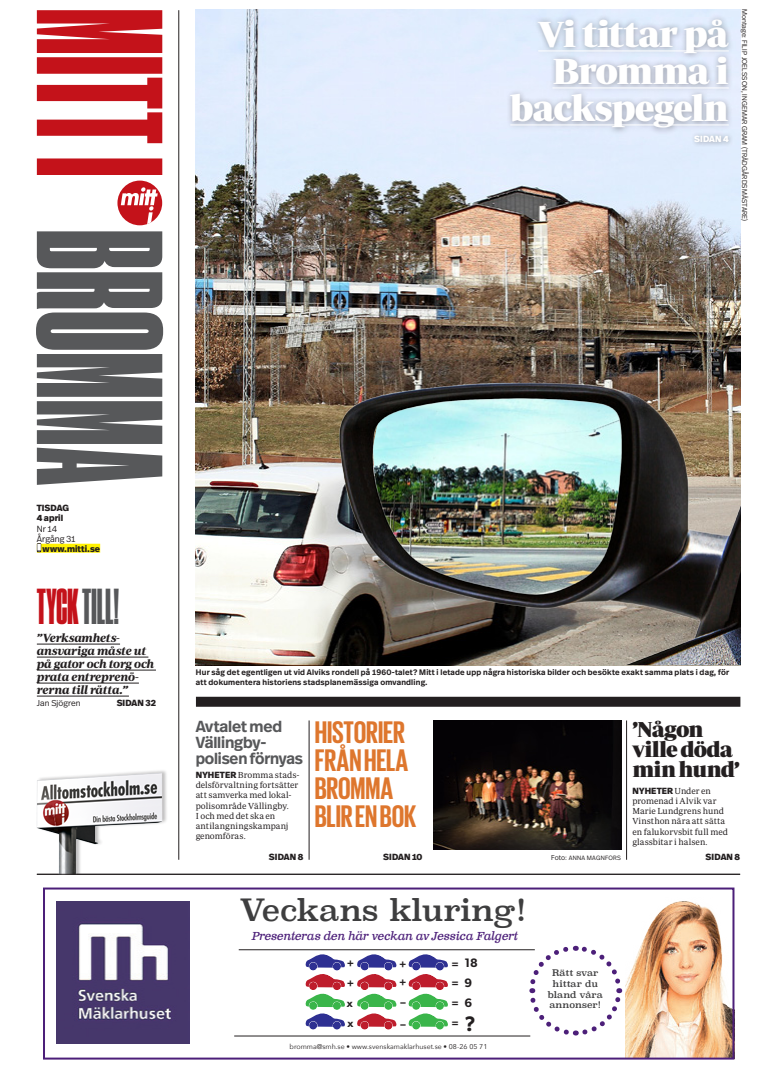
<style>
.page{position:relative;width:777px;height:1075px;background:#fff}
.page>*{position:absolute;margin:0;border:0;box-sizing:border-box;transform-origin:0 0}
.t1{font:47.5px "Druk X Cond Super";letter-spacing:.005em;color:#57585a}
.t2{font:37px/37px "Periodico Display";letter-spacing:-.035em;color:#fff;text-align:right}
.t3{font:700 31.9px/27.9px "Giorgio Sans";letter-spacing:-.005em;color:#de762d}
.t4{font:30px "Superclarendon";letter-spacing:-.025em;color:#3e3e3f}
.t5{font:22px/20px "Periodico Display";letter-spacing:-.035em;color:#231f20}
.t6{font:600 21.1px "Gibson";color:#231f20}
.t7{font:600 16px/16px "Real Head OT";letter-spacing:-.01em;color:#57585a}
.t8{font:600 12.3px/19.7px "Gibson";color:#231f20}
.t9{font:italic 700 12px/13px "Periodico Display";letter-spacing:-.02em;color:#231f20}
.t10{font:italic 11.7px "Clarendon Text";letter-spacing:-.02em;color:#4c1f79}
.t11{font:600 10.5px/19.6px "Gibson";color:#231f20}
.t12{font:9px/10.8px "Superclarendon";color:#3e3e3f;text-align:center}
.t13{font:8.9px/10.3px "Periodico Text Lg";letter-spacing:.005em;color:#231f20}
.t14{font:800 8.9px/10.3px "Real Head OT";letter-spacing:.01em;color:#231f20}
.t15{font:300 8.9px/10.3px "Real Head OT";color:#231f20}
.t16{font:800 8.9px "Real Head OT";letter-spacing:.015em;color:#fff}
.t17{font:300 8.5px "Real Head OT";letter-spacing:.01em;color:#231f20}
.t18{font:600 8px/10.2px "Real Head OT";letter-spacing:.025em;color:#231f20}
.t19{font:300 7px "Real Head OT";letter-spacing:.015em;color:#231f20}
.t20{font:7px "Avenir Next";color:#231f20}
.t21{font:300 6.2px "Real Head OT";letter-spacing:.04em;color:#231f20}
.s1{color:#c4121a}
.s2{font-family:"Real Head OT";font-weight:800}
.s3{font-family:"Periodico Text Lg";font-weight:400}
.s4{font-size:6.2px}
</style>
<div class="page">
<hr style="left:179px;top:10px;width:1px;height:850px;background:#231f20">
<svg style="left:117px;top:181px;width:45px;height:44px"></svg>
<svg style="left:37px;top:10px;width:125px;height:165px"></svg>
<div style="left:37px;top:544px;width:63px;height:9px;background:#fff101"></div>
<svg style="left:37px;top:543px;width:4px;height:9px"></svg>
<svg style="left:36px;top:231px;width:127px;height:254px"></svg>
<img style="left:36px;top:770px;width:132px;height:104px">
<hr style="left:37px;top:874px;width:703px;height:1px;background:#231f20">
<img style="left:196px;top:9px;width:544px;height:657px">
<div style="left:504px;top:14px;width:231px;height:121px;background:#231f20;opacity:.4"></div>
<hr style="left:538px;top:51px;width:191px;height:1px;background:#fff">
<hr style="left:552px;top:88px;width:177px;height:1px;background:#fff">
<hr style="left:510px;top:125px;width:219px;height:1px;background:#fff">
<div style="left:196px;top:697px;width:544px;height:10px;background:#231f20"></div>
<hr style="left:309px;top:720px;width:1px;height:140px;background:#231f20">
<hr style="left:626px;top:720px;width:1px;height:140px;background:#231f20">
<img style="left:434px;top:720px;width:187px;height:129px">
<img style="left:321px;top:358px;width:419px;height:307px">
<hr style="left:37px;top:644px;width:83px;height:1px;background:#231f20">
<hr style="left:37px;top:657px;width:111px;height:1px;background:#231f20">
<hr style="left:37px;top:670px;width:119px;height:1px;background:#231f20">
<hr style="left:37px;top:683px;width:102px;height:1px;background:#231f20">
<hr style="left:37px;top:696px;width:92px;height:1px;background:#231f20">
<div style="left:689px;top:131px;width:44px;height:16px;background:#231f20;opacity:.4"></div>
<img style="left:625px;top:901px;width:106px;height:155px">
<div style="left:43px;top:887px;width:691px;height:172px;border:2px solid #4c1f79"></div>
<svg style="left:526px;top:945px;width:97px;height:92px"></svg>
<hr style="left:239px;top:949px;width:296px;height:1px;background:#231f20">
<hr style="left:234px;top:1035px;width:296px;height:1px;background:#231f20">
<img style="left:57px;top:901px;width:133px;height:143px">
<svg style="left:305px;top:949px;width:40px;height:80px"></svg>
<svg style="left:357px;top:949px;width:40px;height:80px"></svg>
<svg style="left:408px;top:949px;width:40px;height:80px"></svg>
<h2 class="t2" style="left:510px;top:15px;width:220px">Vi tittar på<br>Bromma i backspegeln</h2>
<p class="t16" style="left:694px;top:133px;width:36px">SIDAN 4</p>
<p class="t19" style="left:749px;top:9px;width:214px;rotate:90deg">Montage: Filip Joelsson, Ingemar Gram (Trädgårdsmästare)</p>
<p class="t14" style="left:37px;top:503px;width:34px">TISDAG<br>4 april</p>
<p class="t14" style="left:43px;top:544px;width:59px">www.mitti.se</p>
<p class="t15" style="left:37px;top:524px;width:40px">Nr 14<br>Årgång 31</p>
<h1 class="t1" style="left:37px;top:579px;width:84px"><span class="s1">TycK</span> TILL!</h1>
<h3 class="t9" style="left:37px;top:631px;width:119px">”Verksamhets&shy;ansvariga måste ut på gator och torg och prata entreprenö&shy;rerna till rätta.”</h3>
<p class="t17" style="left:37px;top:698px;width:45px">Jan Sjögren</p>
<p class="t14" style="left:117px;top:698px;width:41px">SIDAN 32</p>
<p class="t18" style="left:196px;top:667px;width:535px">Hur såg det egentligen ut vid Alviks rondell på 1960-talet? Mitt i letade upp några historiska bilder och besökte exakt samma plats i dag, för att dokumentera historiens stadsplanemässiga omvandling.</p>
<h3 class="t7" style="left:196px;top:719px;width:109px">Avtalet med<br>Vällingby&shy;polisen förnyas</h3>
<p class="t13" style="left:196px;top:769px;width:106px"><span class="s2">nyheter</span> Bromma stads&shy;delsförvaltning fortsätter att samverka med lokal&shy;polisområde Vällingby.<br>I och med det ska en antilangningskampanj genomföras.</p>
<p class="t14" style="left:269px;top:852px;width:36px">SIDAN 8</p>
<h3 class="t3" style="left:315px;top:717px;width:103px">HISTORIER<br>FRÅN HELA<br>BROMMA<br>BLIR EN BOK</h3>
<h3 class="t5" style="left:632px;top:719px;width:109px">’Någon ville döda min hund’</h3>
<p class="t14" style="left:632px;top:785px;width:80px">nyheter <span class="s3">Under en</span></p>
<p class="t13" style="left:632px;top:795px;width:97px">promenad i Alvik var<br>Marie Lundgrens hund<br>Vinsthon nära att sätta en falukorvsbit full med glassbitar i halsen.</p>
<p class="t14" style="left:383px;top:852px;width:41px">SIDAN 10</p>
<p class="t14" style="left:705px;top:852px;width:36px">SIDAN 8</p>
<p class="t19" style="left:551px;top:853px;width:23px">Foto: <span class="s4">Ann</span></p>
<p class="t21" style="left:581px;top:854px;width:41px">a Magnfors</p>
<h3 class="t4" style="left:240px;top:890px;width:289px">Veckans kluring!</h3>
<h3 class="t10" style="left:252px;top:929px;width:268px">Presenteras den här veckan av Jessica Falgert</h3>
<p class="t11" style="left:347px;top:954px;width:9px">+</p>
<h3 class="t8" style="left:464px;top:953px;width:15px">18<br>9<br>6</h3>
<h3 class="t6" style="left:464px;top:1011px;width:13px">?</h3>
<p class="t11" style="left:399px;top:954px;width:9px">+</p>
<p class="t11" style="left:451px;top:954px;width:9px;text-align:justify">= = = =</p>
<p class="t11" style="left:347px;top:973px;width:9px">+</p>
<p class="t11" style="left:399px;top:972px;width:9px">+</p>
<p class="t11" style="left:347px;top:993px;width:8px">x x</p>
<p class="t11" style="left:400px;top:988px;width:7px;line-height:21.6px">_ _</p>
<p class="t20" style="left:289px;top:1041px;width:199px">bromma@smh.se • www.svenskamaklarhuset.se • 08-26 05 71</p>
<p class="t12" style="left:547px;top:968px;width:57px">Rätt svar hittar du bland våra annonser!</p>
</div>
